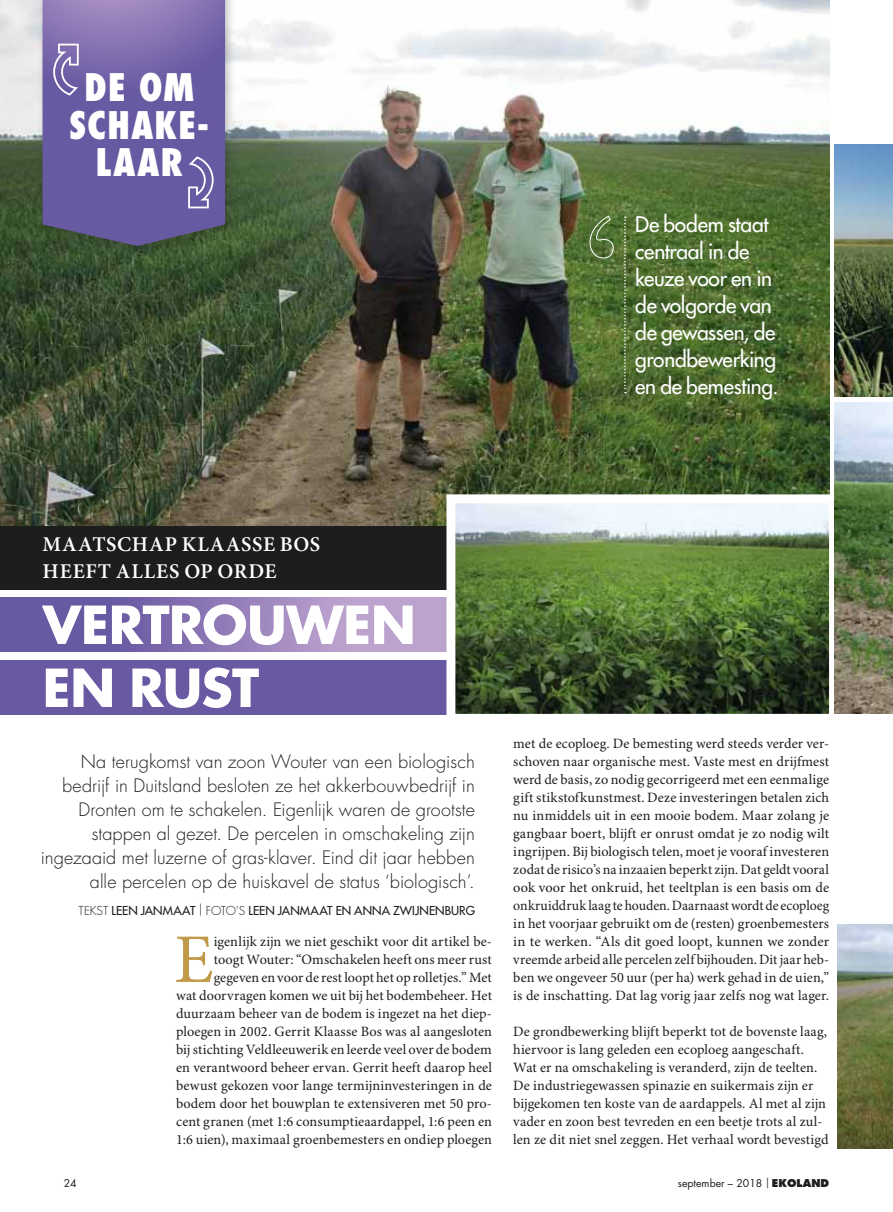
<style>
.page{position:relative;width:893px;height:1212px;background:#fff}
.page>*{position:absolute;margin:0;border:0;box-sizing:border-box;transform-origin:0 0}
.t1{font:69.6px "Minion Pro";color:#c09949}
.t2{font:700 51px/63px "Futura Std";letter-spacing:-.01em;color:#fff}
.t3{font:800 condensed 37.05px/37.5px "Futura Std";letter-spacing:.02em;color:#fff;text-align:center}
.t4{font:500 21px/27px "Futura Std";letter-spacing:-.015em;color:#fff}
.t5{font:600 21px/27px "Minion Pro";letter-spacing:.04em;color:#fff}
.t6{font:300 18px/24px "Futura Std";letter-spacing:.005em;color:#1d1d1b;text-align:right}
.t7{font:14.25px/18px "Minion Pro";letter-spacing:.005em;color:#1d1d1b;text-align:justify}
.t8{font:500 12px "Futura Std";letter-spacing:.005em;color:#1d1d1b}
.t9{font:10.5px "Futura Std";color:#1d1d1b}
.s1{font-weight:300}
.s2{font-weight:500}
.s3{font-weight:800}
</style>
<div class="page">
<img style="left:0;top:0;width:829px;height:526px">
<div style="left:37px;top:0;width:200px;height:257px;background:#1d1d1b;opacity:.25"></div>
<svg style="left:43px;top:0;width:182px;height:246px;background:#6f60a2"></svg>
<svg style="left:53px;top:44px;width:26px;height:52px"></svg>
<svg style="left:188px;top:156px;width:26px;height:52px"></svg>
<div style="left:0;top:526px;width:463px;height:63px;background:#1d1d1b"></div>
<svg style="left:0;top:597px;width:446px;height:54px;background:#917cb7"></svg>
<div style="left:0;top:660px;width:604px;height:54px;background:#6859a2"></div>
<img style="left:835px;top:145px;width:58px;height:252px">
<img style="left:838px;top:924px;width:55px;height:224px">
<img style="left:456px;top:504px;width:372px;height:209px">
<div style="left:446px;top:494px;width:392px;height:229px;border:9px solid #fff"></div>
<svg style="left:624px;top:216px;width:2px;height:177px"></svg>
<svg style="left:589px;top:215px;width:25px;height:44px"></svg>
<img style="left:835px;top:403px;width:58px;height:310px">
<h3 class="t3" style="left:69px;top:69px;width:142px">DE OM<br>SCHAKE-<br>LAAR</h3>
<h3 class="t4" style="left:635px;top:211px;width:145px">De bodem staat centraal in de keuze voor en in de volgorde van de gewassen, de grondbewerking en de bemesting.</h3>
<h3 class="t5" style="left:43px;top:532px;width:279px">MAATSCHAP KLAASSE BOS<br>HEEFT ALLES OP ORDE</h3>
<h2 class="t2" style="left:43px;top:593px;width:375px">VERTROUWEN<br>EN RUST</h2>
<p class="t6" style="left:41px;top:749px;width:436px">Na terugkomst van zoon Wouter van een biologisch bedrijf in Duitsland besloten ze het akkerbouwbedrijf in Dronten om te schakelen. Eigenlijk waren de grootste stappen al gezet. De percelen in omschakeling zijn ingezaaid met luzerne of gras-klaver. Eind dit jaar hebben alle percelen op de huiskavel de status ‘biologisch’.</p>
<p class="t8" style="left:79px;top:903px;width:350px"><span class="s1">Tekst</span> Leen Janmaat <span class="s1">| foto’s</span> Leen Janmaat en Anna ZWIJNEN</p>
<p class="t8" style="left:445px;top:903px;width:32px">BURG</p>
<h1 class="t1" style="left:174px;top:918px;width:41px">E</h1>
<p class="t7" style="left:176px;top:933px;width:317px;text-align:right">igenlijk zijn we niet geschikt voor dit artikel be-<br>toogt Wouter: “Omschakelen heeft ons meer rust gegeven en voor de rest loopt het op rolletjes.” Met<br>wat doorvragen komen we uit bij het bodembeheer. Het duurzaam beheer van de bodem is ingezet na het diep&shy;ploegen in 2002. Gerrit Klaasse Bos was al aangesloten bij stichting Veldleeuwerik en leerde veel over de bodem en verantwoord beheer ervan. Gerrit heeft daarop heel bewust gekozen voor lange termijninvesteringen in de bodem door het bouwplan te extensiveren met 50 pro&shy;cent granen (met 1:6 consumptieaardappel, 1:6 peen en 1:6 uien), maximaal groenbemesters en ondiep ploegen</p>
<p class="t7" style="left:513px;top:735px;width:317px">met de ecoploeg. De bemesting werd steeds verder ver&shy;schoven naar organische mest. Vaste mest en drijfmest werd de basis, zo nodig gecorrigeerd met een eenmalige gift stikstofkunstmest. Deze investeringen betalen zich nu inmiddels uit in een mooie bodem. Maar zolang je gangbaar boert, blijft er onrust omdat je zo nodig wilt ingrijpen. Bij biologisch telen, moet je vooraf investeren zodat de risico’s na inzaaien beperkt zijn. Dat geldt vooral ook voor het onkruid, het teeltplan is een basis om de onkruiddruk laag te houden. Daarnaast wordt de ecoploeg in het voorjaar gebruikt om de (resten) groenbemesters in te werken. “Als dit goed loopt, kunnen we zonder vreemde arbeid alle percelen zelf bijhouden. Dit jaar heb&shy;ben we ongeveer 50 uur (per ha) werk gehad in de uien,” is de inschatting. Dat lag vorig jaar zelfs nog wat lager.</p>
<p class="t7" style="left:513px;top:1023px;width:317px;text-align:left">De grondbewerking blijft beperkt tot de bovenste laag, hiervoor is lang geleden een ecoploeg aangeschaft.<br>Wat er na omschakeling is veranderd, zijn de teelten.<br>De industriegewassen spinazie en suikermais zijn er bijgekomen ten koste van de aardappels. Al met al zijn vader en zoon best tevreden en een beetje trots al zul&shy;len ze dit niet snel zeggen. Het verhaal wordt bevestigd</p>
<p class="t9" style="left:64px;top:1176px;width:14px">24</p>
<p class="t9" style="left:678px;top:1176px;width:153px">september – 2018 <span class="s2">|</span> <span class="s3">EKOLAND</span></p>
</div>
